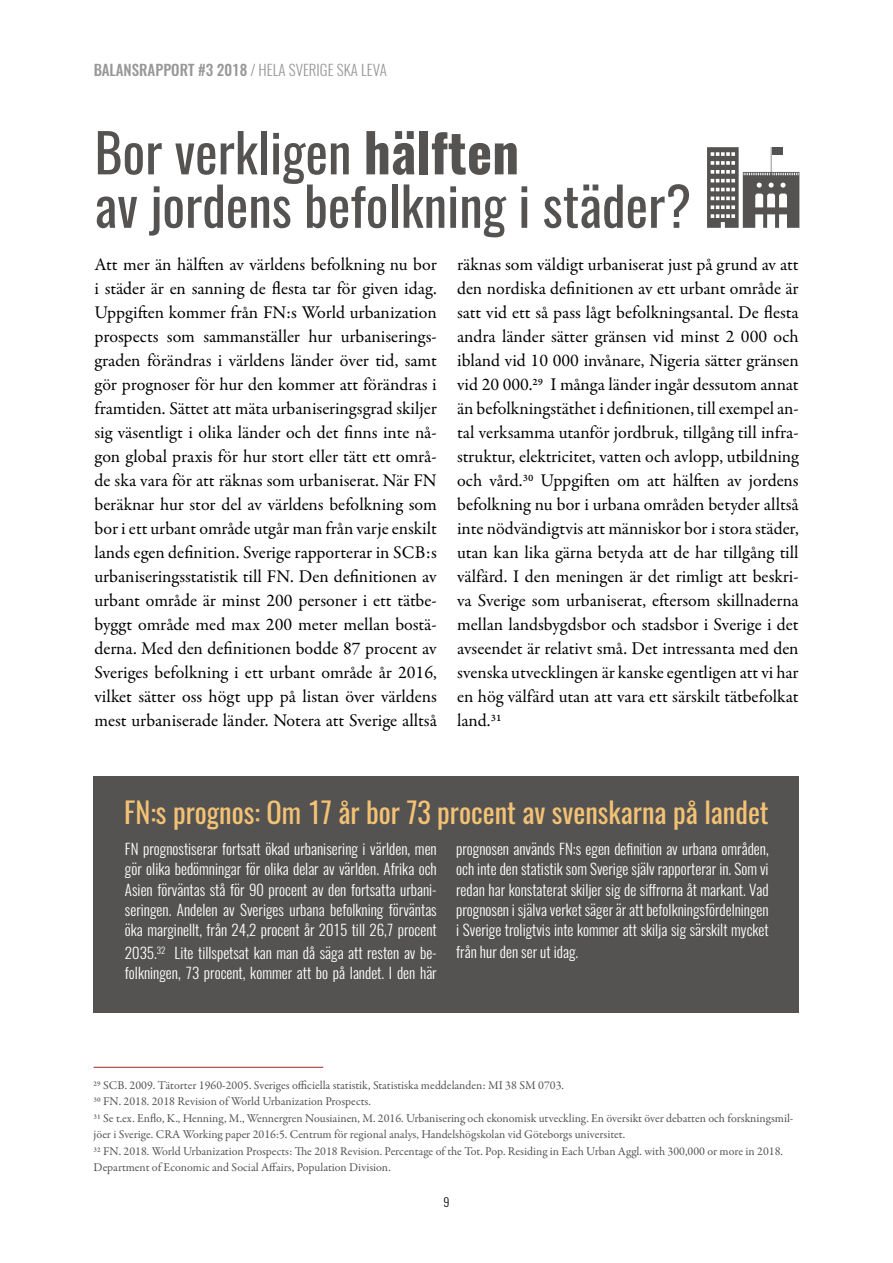
<style>
.page{position:relative;width:893px;height:1263px;background:#fff}
.page>*{position:absolute;margin:0;border:0;box-sizing:border-box;transform-origin:0 0}
.t1{font:53.4px/53.4px "Oswald";color:#545352}
.t2{font:28.35px "Oswald";color:#f3c274}
.t3{font:18px/24px "Garamond Premr Pro";letter-spacing:-.005em;color:#000;text-align:justify}
.t4{font:300 15px/20.4px "Oswald";color:#fff;text-align:justify}
.t5{font:500 15px "Oswald";color:#545352}
.t6{font:12px/16.5px "Garamond Premr Pro";color:#545352}
.t7{font:300 12px "Oswald";color:#000}
.s1{font-weight:300}
.s2{font-weight:700}
</style>
<div class="page">
<hr style="left:94px;top:1067px;width:229px;height:1px;background:#9c2e20">
<div style="left:94px;top:776px;width:705px;height:237px;background:#545352"></div>
<svg style="left:707px;top:147px;width:92px;height:81px"></svg>
<div style="left:772px;top:147px;width:11px;height:8px;background:#545352"></div>
<p class="t5" style="left:93px;top:62px;width:295px">BALANSRAPPORT #3 2018 <span class="s1">/ HELA SVERIGE SKA LEVA</span></p>
<h1 class="t1" style="left:94px;top:121px;width:598px">Bor verkligen <span class="s2">hälften<br></span>av jordens befolkning i städer?</h1>
<p class="t3" style="left:94px;top:253px;width:344px">Att mer än hälften av världens befolkning nu bor i städer är en sanning de flesta tar för given idag.<br>Uppgiften kommer från FN:s World urbanization prospects som sammanställer hur urbaniserings&shy;graden förändras i världens länder över tid, samt gör prognoser för hur den kommer att förändras i framtiden. Sättet att mäta urbaniseringsgrad skiljer sig väsentligt i olika länder och det finns inte nå&shy;gon global praxis för hur stort eller tätt ett områ&shy;de ska vara för att räknas som urbaniserat. När FN beräknar hur stor del av världens befolkning som bor i ett urbant område utgår man från varje enskilt lands egen definition. Sverige rapporterar in SCB:s urbaniseringsstatistik till FN. Den definitionen av urbant område är minst 200 personer i ett tätbe&shy;byggt område med max 200 meter mellan bostä&shy;derna. Med den definitionen bodde 87 procent av Sveriges befolkning i ett urbant område år 2016, vilket sätter oss högt upp på listan över världens mest urbaniserade länder. Notera att Sverige alltså</p>
<p class="t3" style="left:457px;top:253px;width:343px">räknas som väldigt urbaniserat just på grund av att den nordiska definitionen av ett urbant område är satt vid ett så pass lågt befolkningsantal. De flesta andra länder sätter gränsen vid minst 2 000 och ibland vid 10 000 invånare, Nigeria sätter gränsen vid 20 000.29 I många länder ingår dessutom annat än befolkningstäthet i definitionen, till exempel an&shy;tal verksamma utanför jordbruk, tillgång till infra&shy;struktur, elektricitet, vatten och avlopp, utbildning och vård.30 Uppgiften om att hälften av jordens befolkning nu bor i urbana områden betyder alltså inte nödvändigtvis att människor bor i stora städer, utan kan lika gärna betyda att de har tillgång till välfärd. I den meningen är det rimligt att beskri&shy;va Sverige som urbaniserat, eftersom skillnaderna mellan landsbygdsbor och stadsbor i Sverige i det avseendet är relativt små. Det intressanta med den svenska utvecklingen är kanske egentligen att vi har en hög välfärd utan att vara ett särskilt tätbefolkat land.31</p>
<h2 class="t2" style="left:124px;top:787px;width:646px">FN:s prognos: Om 17 år bor 73 procent av svenskarna på landet</h2>
<p class="t4" style="left:125px;top:837px;width:313px">FN prognostiserar fortsatt ökad urbanisering i världen, men gör olika bedömningar för olika delar av världen. Afrika och Asien förväntas stå för 90 procent av den fortsatta urbani&shy;seringen. Andelen av Sveriges urbana befolkning förväntas öka marginellt, från 24,2 procent år 2015 till 26,7 procent</p>
<p class="t4" style="left:125px;top:941px;width:313px">2035.<sup>32</sup> Lite tillspetsat kan man då säga att resten av be&shy;folkningen, 73 procent, kommer att bo på landet. I den här</p>
<p class="t4" style="left:456px;top:837px;width:314px">prognosen används FN:s egen definition av urbana områden, och inte den statistik som Sverige själv rapporterar in. Som vi redan har konstaterat skiljer sig de siffrorna åt markant. Vad prognosen i själva verket säger är att befolkningsfördelningen i Sverige troligtvis inte kommer att skilja sig särskilt mycket</p>
<p class="t4" style="left:456px;top:940px;width:124px">från hur den ser ut idag.</p>
<p class="t6" style="left:94px;top:1077px;width:701px">29 SCB. 2009. Tätorter 1960-2005. Sveriges officiella statistik, Statistiska meddelanden: MI 38 SM 0703.<br>30 FN. 2018. 2018 Revision of World Urbanization Prospects.<br>31 Se t.ex. Enflo, K., Henning, M., Wennergren Nousiainen, M. 2016. Urbanisering och ekonomisk utveckling. En översikt över debatten och forskningsmil&shy;jöer i Sverige. CRA Working paper 2016:5. Centrum för regional analys, Handelshögskolan vid Göteborgs universitet.<br>32 FN. 2018. World Urbanization Prospects: The 2018 Revision. Percentage of the Tot. Pop. Residing in Each Urban Aggl. with 300,000 or more in 2018.<br>Department of Economic and Social Affairs, Population Division.</p>
<p class="t7" style="left:444px;top:1191px;width:7px">9</p>
</div>
